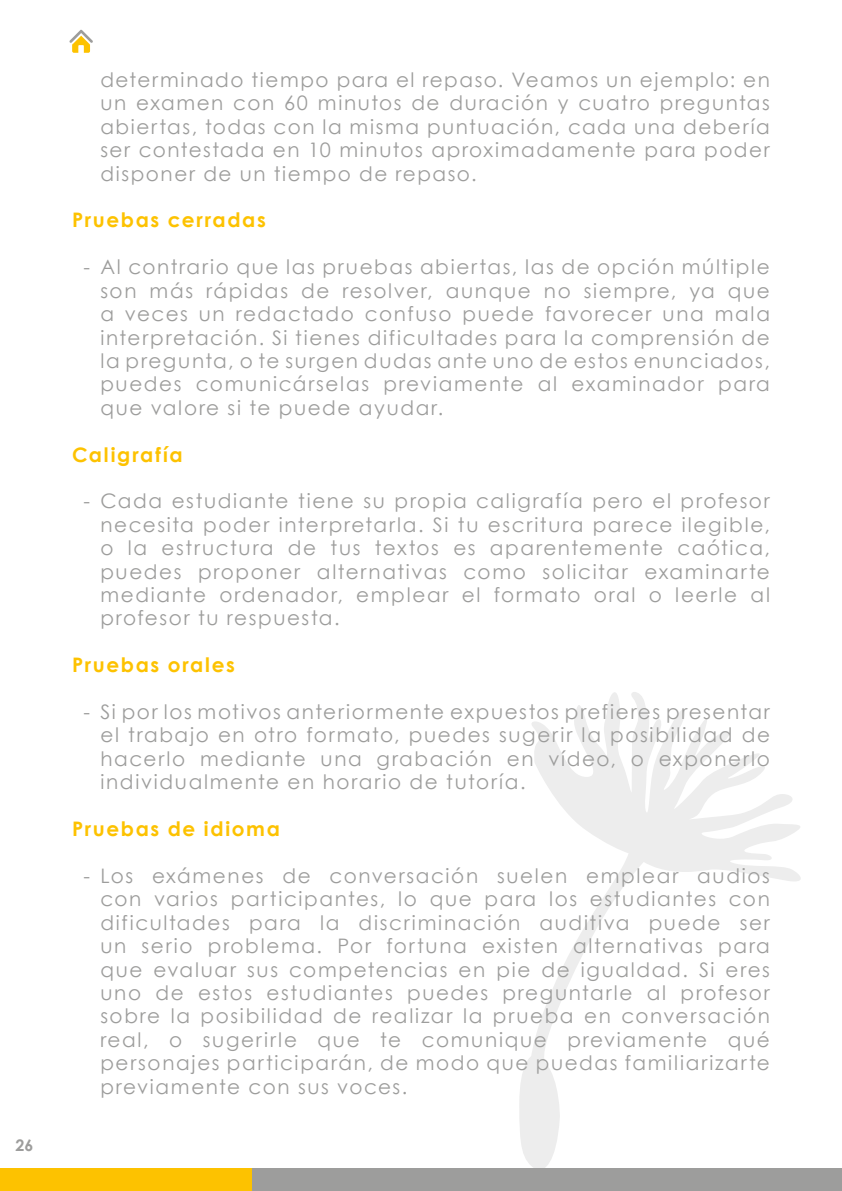
<style>
.page{position:relative;width:842px;height:1191px;background:#fff}
.page>*{position:absolute;margin:0;border:0;box-sizing:border-box;transform-origin:0 0}
.t1{font:20px/23.4px "Century Gothic";letter-spacing:.08em;color:#9d9d9c;text-align:justify}
.t2{font:700 20px "Century Gothic";letter-spacing:.085em;color:#fdc200}
.t3{font:700 16px "Century Gothic";color:#9d9d9c}
</style>
<div class="page">
<svg style="left:519px;top:692px;width:282px;height:476px"></svg>
<div style="left:251px;top:1168px;width:591px;height:23px;background:#9d9d9c"></div>
<div style="left:0;top:1168px;width:251px;height:23px;background:#fdc200"></div>
<svg style="left:69px;top:30px;width:24px;height:23px"></svg>
<p class="t3" style="left:16px;top:1135px;width:19px">26</p>
<p class="t1" style="left:100px;top:68px;width:671px">determinado tiempo para el repaso. Veamos un ejemplo: en un examen con 60 minutos de duración y cuatro preguntas abiertas, todas con la misma puntuación, cada una debería ser contestada en 10 minutos aproximadamente para poder disponer de un tiempo de repaso.</p>
<p class="t2" style="left:72px;top:208px;width:195px">Pruebas cerradas</p>
<p class="t1" style="left:100px;top:255px;width:671px;text-indent:-17px">- Al contrario que las pruebas abiertas, las de opción múltiple son más rápidas de resolver, aunque no siempre, ya que a veces un redactado confuso puede favorecer una mala interpretación. Si tienes dificultades para la comprensión de la pregunta, o te surgen dudas ante uno de estos enunciados, puedes comunicárselas previamente al examinador para que valore si te puede ayudar.</p>
<p class="t2" style="left:72px;top:442px;width:112px">Caligrafía</p>
<p class="t1" style="left:100px;top:489px;width:671px;text-indent:-17px">- Cada estudiante tiene su propia caligrafía pero el profesor necesita poder interpretarla. Si tu escritura parece ilegible, o la estructura de tus textos es aparentemente caótica, puedes proponer alternativas como solicitar examinarte mediante ordenador, emplear el formato oral o leerle al profesor tu respuesta.</p>
<p class="t2" style="left:72px;top:652px;width:164px">Pruebas orales</p>
<p class="t1" style="left:100px;top:700px;width:671px;text-indent:-17px">- Si por los motivos anteriormente expuestos prefieres presentar el trabajo en otro formato, puedes sugerir la posibilidad de hacerlo mediante una grabación en vídeo, o exponerlo individualmente en horario de tutoría.</p>
<p class="t2" style="left:72px;top:816px;width:209px">Pruebas de idioma</p>
<p class="t1" style="left:100px;top:863px;width:671px;text-indent:-17px">- Los exámenes de conversación suelen emplear audios con varios participantes, lo que para los estudiantes con dificultades para la discriminación auditiva puede ser un serio problema. Por fortuna existen alternativas para que evaluar sus competencias en pie de igualdad. Si eres uno de estos estudiantes puedes preguntarle al profesor sobre la posibilidad de realizar la prueba en conversación real, o sugerirle que te comunique previamente qué personajes participarán, de modo que puedas familiarizarte previamente con sus voces.</p>
</div>
